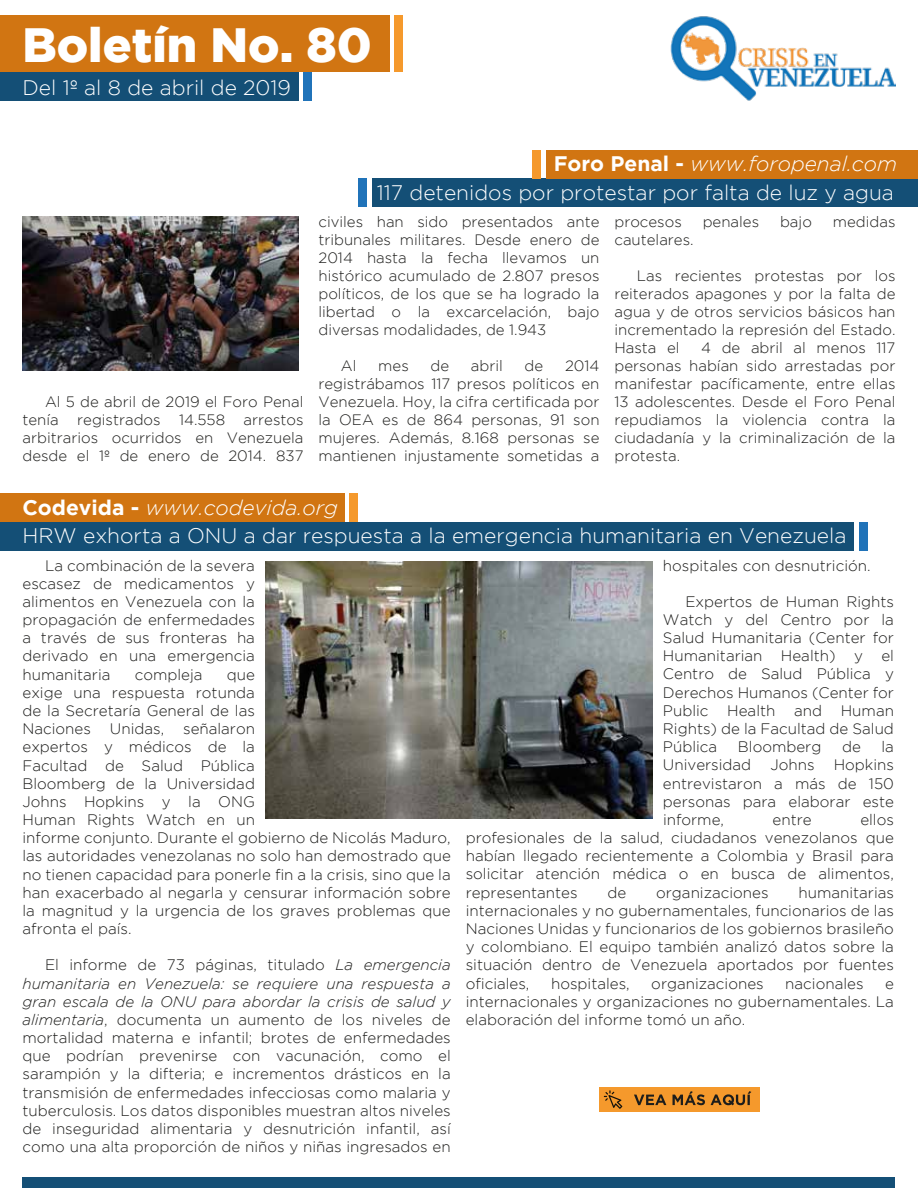
<style>
.page{position:relative;width:918px;height:1188px;background:#fff}
.page>*{position:absolute;margin:0;border:0;box-sizing:border-box;transform-origin:0 0}
.t1{font:900 48px "Gotham";color:#fff}
.t2{font:300 21px/28.3px "Gotham";color:#fff}
.t3{font:italic 300 21px "Gotham";color:#fff}
.t4{font:300 15.15px/18.1px "Gotham";color:#1d1d1b;text-align:justify}
.t5{font:300 15px/18px "Gotham";color:#1d1d1b;text-align:justify}
.s1{font-weight:700;font-style:normal}
.s2{font-weight:700}
.s3{font-style:italic}
</style>
<div class="page">
<div style="left:0;top:15px;width:390px;height:57px;background:#d17512"></div>
<div style="left:394px;top:15px;width:10px;height:57px;background:#f5992c"></div>
<div style="left:0;top:72px;width:298px;height:28px;background:#144f76"></div>
<div style="left:303px;top:72px;width:9px;height:28px;background:#2073b9"></div>
<img style="left:670px;top:16px;width:225px;height:84px">
<div style="left:22px;top:1178px;width:873px;height:10px;background:#144f76"></div>
<div style="left:372px;top:178px;width:546px;height:29px;background:#144f76"></div>
<div style="left:358px;top:178px;width:10px;height:29px;background:#2073b9"></div>
<div style="left:546px;top:150px;width:372px;height:28px;background:#d17512"></div>
<div style="left:532px;top:150px;width:10px;height:28px;background:#f5992c"></div>
<div style="left:0;top:522px;width:854px;height:28px;background:#144f76"></div>
<div style="left:859px;top:522px;width:9px;height:28px;background:#2073b9"></div>
<div style="left:0;top:494px;width:345px;height:28px;background:#d17512"></div>
<div style="left:350px;top:494px;width:8px;height:28px;background:#f5992c"></div>
<img style="left:266px;top:561px;width:386px;height:258px">
<div style="left:599px;top:1087px;width:161px;height:25px;background:#f5992c"></div>
<svg style="left:604px;top:1090px;width:18px;height:19px"></svg>
<svg style="left:634px;top:1095px;width:32px;height:10px"></svg>
<svg style="left:673px;top:1091px;width:32px;height:14px"></svg>
<svg style="left:711px;top:1091px;width:40px;height:14px"></svg>
<img style="left:22px;top:216px;width:276px;height:154px">
<h1 class="t1" style="left:22px;top:17px;width:351px">Boletín No. 80</h1>
<h2 class="t2" style="left:22px;top:73px;width:270px">Del 1º al 8 de abril de 2019</h2>
<h2 class="t3" style="left:554px;top:152px;width:345px"><span class="s1">Foro Penal -</span> www.foropenal.com</h2>
<h2 class="t2" style="left:377px;top:178px;width:519px">117 detenidos por protestar por falta de luz y agua</h2>
<p class="t5" style="left:318px;top:212px;width:283px">civiles han sido presentados ante tribunales militares. Desde enero de 2014 hasta la fecha llevamos un histórico acumulado de 2.807 presos políticos, de los que se ha logrado la libertad o la excarcelación, bajo diversas modalidades, de 1.943</p>
<p class="t5" style="left:341px;top:356px;width:17px">Al</p>
<p class="t5" style="left:378px;top:356px;width:32px">mes</p>
<p class="t5" style="left:431px;top:356px;width:20px">de</p>
<p class="t5" style="left:471px;top:356px;width:33px">abril</p>
<p class="t5" style="left:525px;top:356px;width:20px">de</p>
<p class="t5" style="left:614px;top:212px;width:69px">procesos</p>
<p class="t5" style="left:703px;top:212px;width:58px">penales</p>
<p class="t5" style="left:780px;top:212px;width:33px">bajo</p>
<p class="t5" style="left:833px;top:212px;width:64px">medidas</p>
<p class="t5" style="left:614px;top:230px;width:81px">cautelares.</p>
<p class="t5" style="left:614px;top:266px;width:283px;text-indent:22px">Las recientes protestas por los reiterados apagones y por la falta de agua y de otros servicios básicos han incrementado la represión del Estado.<br>Hasta el</p>
<p class="t5" style="left:614px;top:338px;width:283px;text-indent:87px">4 de abril al menos 117 personas habían sido arrestadas por manifestar pacíficamente, entre ellas 13 adolescentes. Desde el Foro Penal repudiamos la violencia contra la ciudadanía y la criminalización de la protesta.</p>
<h2 class="t2" style="left:22px;top:493px;width:825px"><span class="s2">Codevida -</span> <span class="s3">www.codevida.org<br></span>HRW exhorta a ONU a dar respuesta a la emergencia humanitaria en Venezuela</h2>
<p class="t4" style="left:23px;top:556px;width:234px;text-indent:22px">La combinación de la severa escasez de medicamentos y alimentos en Venezuela con la propagación de enfermedades a través de sus fronteras ha derivado en una emergencia humanitaria</p>
<p class="t5" style="left:318px;top:356px;width:283px;text-indent:247px">2014 registrábamos 117 presos políticos en Venezuela. Hoy, la cifra certificada por la OEA es de 864 personas, 91 son mujeres. Además, 8.168 personas se mantienen injustamente sometidas a</p>
<p class="t5" style="left:22px;top:392px;width:283px;text-indent:22px">Al 5 de abril de 2019 el Foro Penal tenía registrados 14.558 arrestos arbitrarios ocurridos en Venezuela desde el 1º de enero de 2014. 837</p>
<p class="t4" style="left:663px;top:556px;width:209px">hospitales con desnutrición.</p>
<p class="t4" style="left:663px;top:592px;width:233px;text-indent:22px">Expertos de Human Rights Watch y del Centro por la Salud Humanitaria (Center for Humanitarian Health) y el Centro de Salud Pública y Derechos Humanos (Center for Public Health and Human Rights) de la Facultad de Salud Pública</p>
<p class="t4" style="left:135px;top:665px;width:69px">compleja</p>
<p class="t4" style="left:23px;top:665px;width:234px;text-indent:204px">que exige una respuesta rotunda de la Secretaría General de las Naciones</p>
<p class="t4" style="left:23px;top:720px;width:430px;text-align:left;text-indent:161px">señalaron<br>expertos y médicos de la<br>Facultad de Salud Pública<br>Bloomberg de la Universidad<br>Johns Hopkins y la ONG<br>Human Rights Watch en un<br>informe conjunto. Durante el gobierno de Nicolás Maduro, las autoridades venezolanas no solo han demostrado que no tienen capacidad para ponerle fin a la crisis, sino que la han exacerbado al negarla y censurar información sobre la magnitud y la urgencia de los graves problemas que afronta el país.</p>
<p class="t4" style="left:23px;top:956px;width:430px;text-indent:22px">El informe de 73 páginas, titulado <span class="s3">La emergencia humanitaria en Venezuela: se requiere una respuesta a gran escala de la ONU para abordar la crisis de salud y alimentaria</span>, documenta un aumento de los niveles de mortalidad materna e infantil; brotes de enfermedades que podrían prevenirse con vacunación, como el sarampión y la difteria; e incrementos drásticos en la transmisión de enfermedades infecciosas como malaria y tuberculosis. Los datos disponibles muestran altos niveles de inseguridad alimentaria y desnutrición infantil, así como una alta proporción de niños y niñas ingresados en</p>
<p class="t4" style="left:110px;top:720px;width:56px">Unidas,</p>
<p class="t4" style="left:738px;top:738px;width:85px">Bloomberg</p>
<p class="t4" style="left:842px;top:738px;width:20px">de</p>
<p class="t4" style="left:882px;top:738px;width:14px">la</p>
<p class="t4" style="left:663px;top:756px;width:90px">Universidad</p>
<p class="t4" style="left:770px;top:756px;width:46px">Johns</p>
<p class="t4" style="left:663px;top:756px;width:233px;text-indent:171px">Hopkins entrevistaron a más de 150 personas para elaborar este informe,</p>
<p class="t4" style="left:466px;top:810px;width:430px;text-indent:395px">ellos profesionales de la salud, ciudadanos venezolanos que habían llegado recientemente a Colombia y Brasil para solicitar atención médica o en busca de alimentos, representantes</p>
<p class="t4" style="left:773px;top:810px;width:41px">entre</p>
<p class="t4" style="left:466px;top:883px;width:430px;text-indent:333px">humanitarias internacionales y no gubernamentales, funcionarios de las Naciones Unidas y funcionarios de los gobiernos brasileño y colombiano. El equipo también analizó datos sobre la situación dentro de Venezuela aportados por fuentes oficiales,</p>
<p class="t4" style="left:608px;top:883px;width:20px">de</p>
<p class="t4" style="left:656px;top:883px;width:114px">organizaciones</p>
<p class="t4" style="left:551px;top:974px;width:80px">hospitales,</p>
<p class="t4" style="left:651px;top:974px;width:114px">organizaciones</p>
<p class="t4" style="left:785px;top:974px;width:80px">nacionales</p>
<p class="t4" style="left:466px;top:974px;width:430px;text-indent:419px">e internacionales y organizaciones no gubernamentales. La elaboración del informe tomó un año.</p>
</div>
